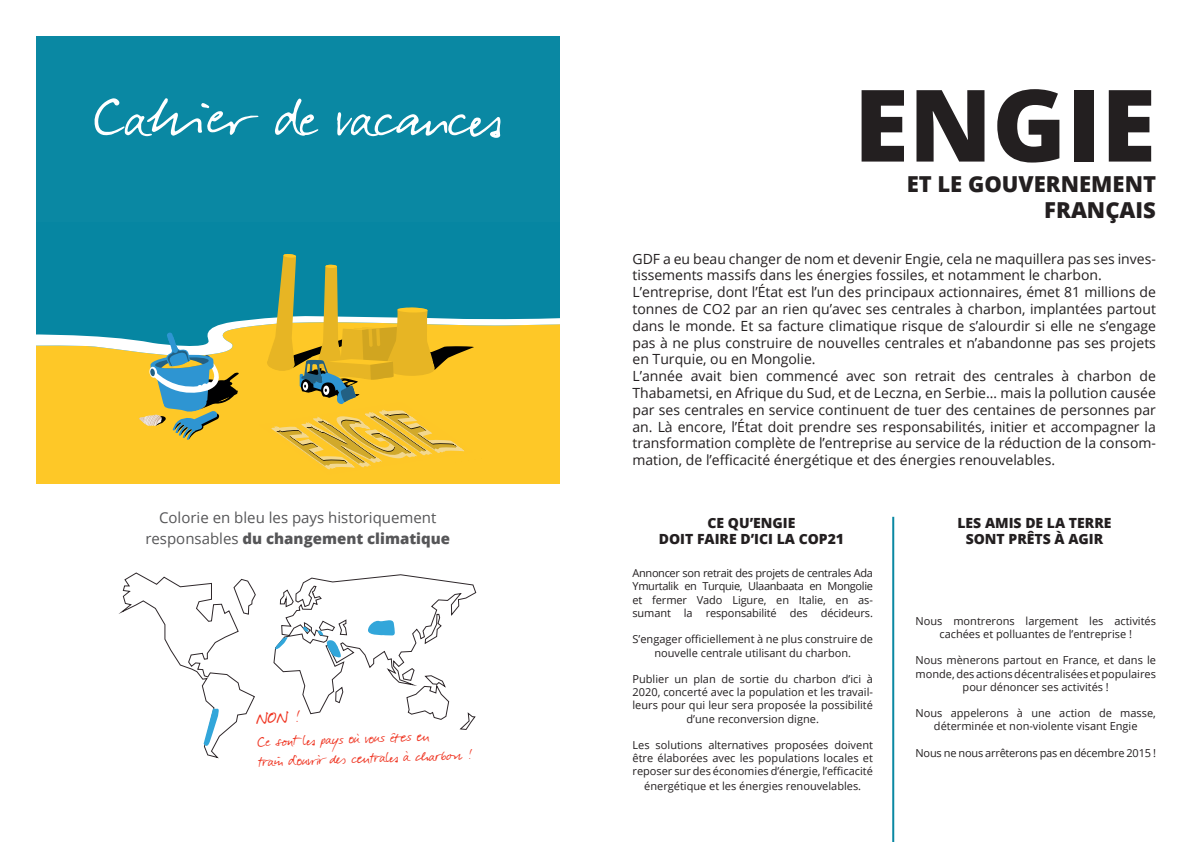
<style>
.page{position:relative;width:1191px;height:842px;background:#fff}
.page>*{position:absolute;margin:0;border:0;box-sizing:border-box;transform-origin:0 0}
.t1{font:800 100px "Open Sans";color:#231f20}
.t2{font:67px "Darkwoman";color:#fff}
.t3{font:800 22px/26.4px "Open Sans";color:#231f20;text-align:right}
.t4{font:21px "Darkwoman";color:#ef3522}
.t5{font:18px/20px "Darkwoman";color:#ef3522}
.t6{font:15px/20.4px "Open Sans";color:#565658;text-align:center}
.t7{font:14px/16.8px "Open Sans";color:#231f20}
.t8{font:800 14px/16.8px "Open Sans";color:#231f20;text-align:center}
.t9{font:11px/13.2px "Open Sans";color:#231f20;text-align:center}
.t10{font:11px "Open Sans";letter-spacing:-.02em;color:#231f20}
.s1{font-weight:800}
</style>
<div class="page">
<div style="left:36px;top:36px;width:523px;height:189px;background:#0a88a3"></div>
<div style="left:36px;top:225px;width:523px;height:29px;background:#0686a2"></div>
<svg style="left:36px;top:254px;width:523px;height:229px"></svg>
<svg style="left:118px;top:572px;width:358px;height:187px"></svg>
<svg style="left:204px;top:709px;width:18px;height:41px"></svg>
<svg style="left:273px;top:637px;width:16px;height:13px"></svg>
<svg style="left:368px;top:617px;width:28px;height:19px"></svg>
<svg style="left:316px;top:630px;width:25px;height:29px"></svg>
<svg style="left:301px;top:626px;width:7px;height:6px"></svg>
<hr style="left:892px;top:517px;width:2px;height:325px;background:#0a88a3">
<h2 class="t2" style="left:94px;top:73px;width:408px">Cahier de vacances</h2>
<p class="t6" style="left:145px;top:507px;width:306px">Colorie en bleu les pays historiquement responsables <span class="s1">du changement climatique</span></p>
<h3 class="t4" style="left:256px;top:704px;width:45px;rotate:-2deg">NON !</h3>
<p class="t5" style="left:257px;top:730px;width:215px;rotate:-2deg">Ce so nt les pays où vous ête s en<br>train d’ouvrir des cen trales à ch arbon !</p>
<h1 class="t1" style="left:854px;top:49px;width:303px">ENGIE</h1>
<h3 class="t3" style="left:906px;top:169px;width:251px">ET LE GOUVERNEMENT<br>FRANÇAIS</h3>
<p class="t7" style="left:632px;top:250px;width:525px">GDF a eu beau changer de nom et devenir Engie, cela ne maquillera pas ses inves&shy;tissements massifs dans les énergies fossiles, et notamment le charbon.<br>L’entreprise, dont l’État est l’un des principaux actionnaires, émet 81 millions de tonnes de CO2 par an rien qu’avec ses centrales à charbon, implantées partout dans le monde. Et sa facture climatique risque de s’alourdir si elle ne s’engage pas à ne plus construire de nouvelles centrales et n’abandonne pas ses projets en Turquie, ou en Mongolie.<br>L’année avait bien commencé avec son retrait des centrales à charbon de Thabametsi, en Afrique du Sud, et de Leczna, en Serbie… mais la pollution causée par ses centrales en service continuent de tuer des centaines de personnes par an. Là encore, l’État doit prendre ses responsabilités, initier et accompagner la transformation complète de l’entreprise au service de la réduction de la consom&shy;mation, de l’efficacité énergétique et des énergies renouvelables.</p>
<p class="t8" style="left:659px;top:513px;width:187px">CE QU’ENGIE<br>DOIT FAIRE D’ICI LA COP21</p>
<p class="t8" style="left:957px;top:513px;width:155px">LES AMIS DE LA TERRE<br>SONT PRÊTS À AGIR</p>
<p class="t9" style="left:632px;top:566px;width:242px;text-align:justify">Annoncer son retrait des projets de centrales Ada Ymurtalik en Turquie, Ulaanbaata en Mongolie et fermer Vado Ligure, en Italie, en as&shy;sumant la responsabilité des décideurs.</p>
<p class="t9" style="left:632px;top:632px;width:242px">S’engager officiellement à ne plus construire de nouvelle centrale utilisant du charbon.</p>
<p class="t9" style="left:632px;top:672px;width:242px">Publier un plan de sortie du charbon d’ici à 2020, concerté avec la population et les travail&shy;leurs pour qui leur sera proposée la possibilité d’une reconversion digne.</p>
<p class="t9" style="left:632px;top:738px;width:242px;text-align:justify">Les solutions alternatives proposées doivent être élaborées avec les populations locales et reposer sur des économies d’énergie, l’efficacité</p>
<p class="t9" style="left:644px;top:779px;width:218px">énergétique et les énergies renouvelables.</p>
<p class="t9" style="left:915px;top:614px;width:242px">Nous montrerons largement les activités cachées et polluantes de l’entreprise !</p>
<p class="t9" style="left:915px;top:653px;width:242px">Nous mènerons partout en France, et dans le monde, des actions décentralisées et populaires pour dénoncer ses activités !</p>
<p class="t9" style="left:915px;top:706px;width:242px">Nous appelerons à une action de masse, déterminée et non-violente visant Engie</p>
<p class="t10" style="left:915px;top:745px;width:242px">Nous ne nous arrêterons pas en décembre 2015 !</p>
</div>
